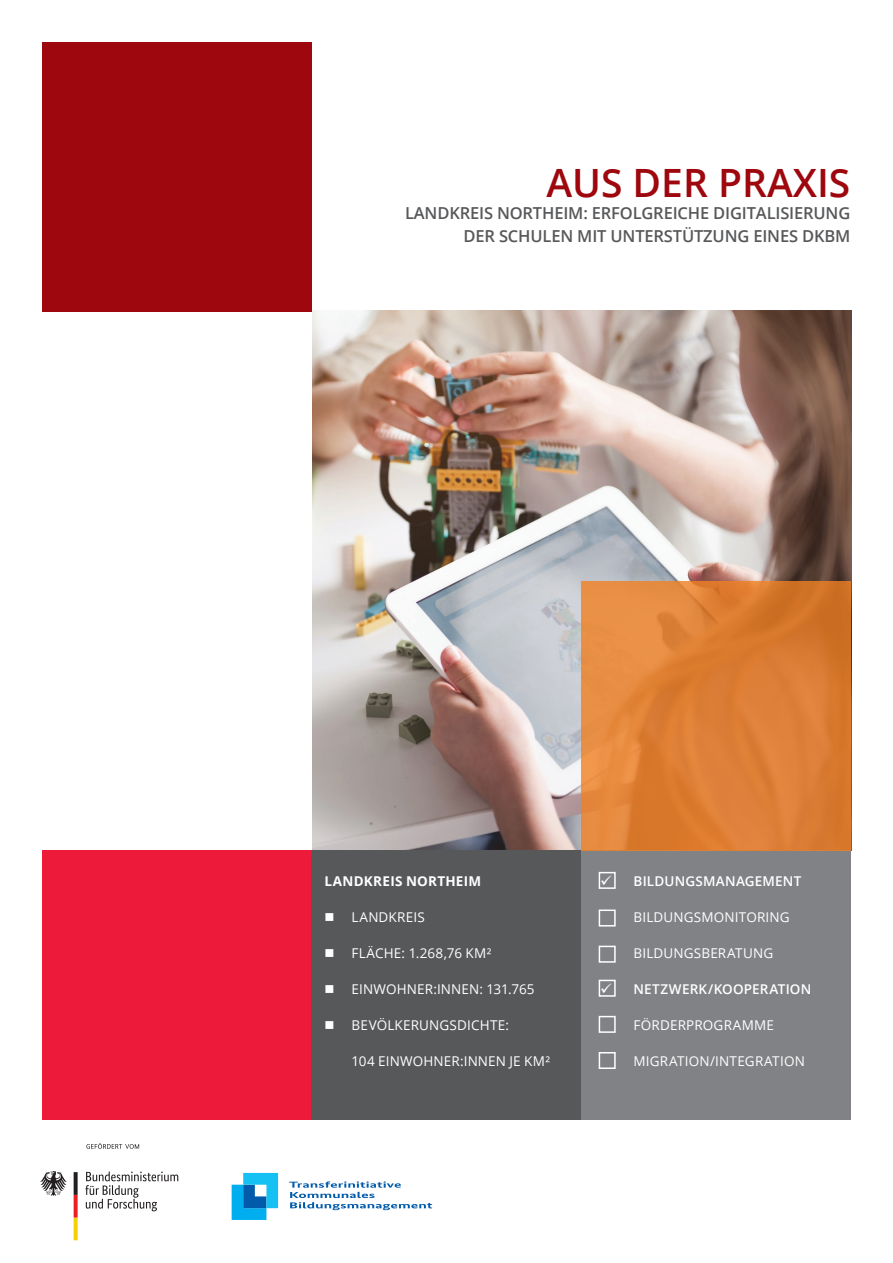
<style>
.page{position:relative;width:893px;height:1263px;background:#fff}
.page>*{position:absolute;margin:0;border:0;box-sizing:border-box;transform-origin:0 0}
.t1{font:600 39px "Open Sans";color:#9d070d}
.t2{font:600 16.5px/22.5px "Open Sans";letter-spacing:-.01em;color:#57585a;text-align:right}
.t3{font:13.5px "Open Sans";letter-spacing:.01em;color:#fff}
.t4{font:600 13.5px "Open Sans";letter-spacing:.015em;color:#fff}
.t5{font:700 13.5px "Open Sans";letter-spacing:.02em;color:#fff}
</style>
<div class="page">
<img style="left:312px;top:311px;width:539px;height:539px">
<div style="left:43px;top:43px;width:269px;height:269px;background:#9d070d"></div>
<div style="left:43px;top:850px;width:269px;height:270px;background:#ed1a3a"></div>
<div style="left:581px;top:850px;width:269px;height:270px;background:#808285"></div>
<div style="left:599px;top:872px;width:17px;height:17px;border:2px solid #fff"></div>
<div style="left:599px;top:909px;width:17px;height:17px;border:2px solid #fff"></div>
<div style="left:599px;top:946px;width:17px;height:17px;border:2px solid #fff"></div>
<div style="left:599px;top:980px;width:17px;height:17px;border:2px solid #fff"></div>
<div style="left:599px;top:1016px;width:17px;height:17px;border:2px solid #fff"></div>
<div style="left:599px;top:1052px;width:17px;height:17px;border:2px solid #fff"></div>
<svg style="left:289px;top:1181px;width:143px;height:29px"></svg>
<svg style="left:232px;top:1173px;width:46px;height:47px"></svg>
<svg style="left:85px;top:1171px;width:93px;height:40px"></svg>
<svg style="left:86px;top:1143px;width:53px;height:6px"></svg>
<svg style="left:74px;top:1172px;width:4px;height:68px"></svg>
<svg style="left:40px;top:1171px;width:27px;height:25px"></svg>
<svg style="left:581px;top:581px;width:269px;height:269px;background:#de8036"></svg>
<div style="left:312px;top:850px;width:269px;height:270px;background:#57585a"></div>
<h1 class="t1" style="left:546px;top:156px;width:306px">AUS DER PRAXIS</h1>
<p class="t2" style="left:405px;top:202px;width:447px">LANDKREIS NORTHEIM: ERFOLGREICHE DIGITALISIERUNG<br>DER SCHULEN MIT UNTERSTÜTZUNG EINES DKBM</p>
<p class="t5" style="left:325px;top:871px;width:158px">LANDKREIS NORTHEIM</p>
<p class="t3" style="left:352px;top:907px;width:75px">LANDKREIS</p>
<p class="t3" style="left:352px;top:943px;width:141px">FLÄCHE: 1.268,76 KM²</p>
<p class="t3" style="left:352px;top:979px;width:185px">EINWOHNER:INNEN: 131.765</p>
<p class="t3" style="left:352px;top:1015px;width:159px">BEVÖLKERUNGSDICHTE:</p>
<p class="t3" style="left:352px;top:1051px;width:200px">104 EINWOHNER:INNEN JE KM²</p>
<p class="t4" style="left:634px;top:871px;width:169px">BILDUNGSMANAGEMENT</p>
<p class="t3" style="left:634px;top:907px;width:158px">BILDUNGSMONITORING</p>
<p class="t3" style="left:634px;top:943px;width:141px">BILDUNGSBERATUNG</p>
<p class="t4" style="left:634px;top:979px;width:179px">NETZWERK/KOOPERATION</p>
<p class="t3" style="left:634px;top:1015px;width:142px">FÖRDERPROGRAMME</p>
<p class="t3" style="left:634px;top:1051px;width:173px">MIGRATION/INTEGRATION</p>
</div>
